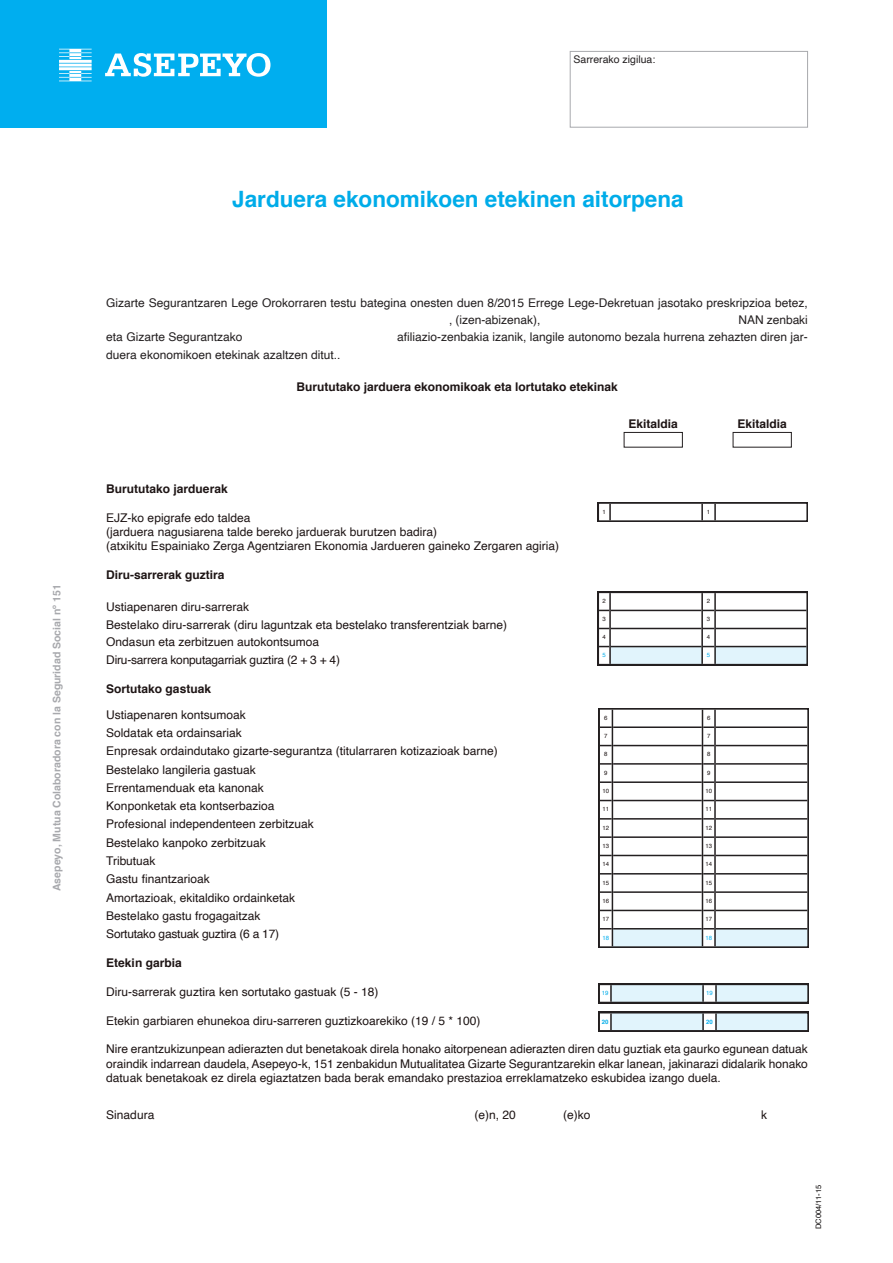
<style>
.page{position:relative;width:893px;height:1263px;background:#fff}
.page>*{position:absolute;margin:0;border:0;box-sizing:border-box;transform-origin:0 0}
.t1{font:700 22.5px "Helvetica";color:#00ace9}
.t2{font:12px/18.3px "Helvetica";color:#1d1414}
.t3{font:12px/17.4px "Helvetica";color:#231f20}
.t4{font:700 12px "Helvetica";color:#1d1414}
.t5{font:700 10.5px "Helvetica";color:#a8a9ad}
.t6{font:10.5px "Helvetica";color:#231f20}
.t7{font:7.5px "Helvetica";color:#080505}
.t8{font:6px "Helvetica";color:#1d1414}
.t9{font:6px "Helvetica";color:#00aeef}
.t10{font:6px "Helvetica";color:#00ace9}
.t11{font:700 6px "Helvetica";color:#00ace9}
.t12{font:700 6px "Helvetica";color:#00aeef}
.s1{color:#1d1414}
</style>
<div class="page">
<div style="left:624px;top:432px;width:59px;height:15px;border:1px solid #231f20"></div>
<div style="left:733px;top:432px;width:59px;height:15px;border:1px solid #231f20"></div>
<div style="left:570px;top:51px;width:238px;height:77px;border:1px solid #a8a9ad"></div>
<svg style="left:598px;top:592px;width:210px;height:73px"></svg>
<hr style="left:716px;top:646px;width:90px;height:1px;background:#231f20">
<svg style="left:598px;top:502px;width:210px;height:20px"></svg>
<svg style="left:598px;top:708px;width:211px;height:240px"></svg>
<hr style="left:612px;top:710px;width:1px;height:236px;background:#231f20">
<hr style="left:702px;top:710px;width:1px;height:236px;background:#231f20">
<hr style="left:714px;top:710px;width:2px;height:236px;background:#231f20">
<svg style="left:600px;top:726px;width:12px;height:2px"></svg>
<hr style="left:613px;top:726px;width:89px;height:2px;background:#231f20">
<svg style="left:703px;top:726px;width:11px;height:2px"></svg>
<hr style="left:716px;top:726px;width:91px;height:2px;background:#231f20">
<svg style="left:600px;top:745px;width:12px;height:1px"></svg>
<hr style="left:613px;top:745px;width:89px;height:1px;background:#231f20">
<hr style="left:716px;top:745px;width:91px;height:1px;background:#231f20">
<svg style="left:600px;top:763px;width:12px;height:2px"></svg>
<hr style="left:613px;top:763px;width:89px;height:2px;background:#231f20">
<svg style="left:703px;top:763px;width:11px;height:2px"></svg>
<hr style="left:716px;top:763px;width:91px;height:2px;background:#231f20">
<svg style="left:600px;top:781px;width:12px;height:2px"></svg>
<hr style="left:613px;top:781px;width:89px;height:2px;background:#231f20">
<svg style="left:703px;top:781px;width:11px;height:2px"></svg>
<hr style="left:716px;top:781px;width:91px;height:2px;background:#231f20">
<svg style="left:600px;top:800px;width:12px;height:1px"></svg>
<hr style="left:613px;top:800px;width:89px;height:1px;background:#231f20">
<hr style="left:716px;top:800px;width:91px;height:1px;background:#231f20">
<svg style="left:600px;top:818px;width:12px;height:1px"></svg>
<hr style="left:613px;top:818px;width:89px;height:1px;background:#231f20">
<hr style="left:716px;top:818px;width:91px;height:1px;background:#231f20">
<svg style="left:600px;top:836px;width:12px;height:2px"></svg>
<hr style="left:613px;top:836px;width:89px;height:2px;background:#231f20">
<svg style="left:703px;top:836px;width:11px;height:2px"></svg>
<hr style="left:716px;top:836px;width:91px;height:2px;background:#231f20">
<svg style="left:600px;top:855px;width:12px;height:1px"></svg>
<hr style="left:613px;top:855px;width:89px;height:1px;background:#231f20">
<hr style="left:716px;top:855px;width:91px;height:1px;background:#231f20">
<svg style="left:600px;top:873px;width:12px;height:1px"></svg>
<hr style="left:613px;top:873px;width:89px;height:1px;background:#231f20">
<hr style="left:716px;top:873px;width:91px;height:1px;background:#231f20">
<svg style="left:600px;top:891px;width:12px;height:2px"></svg>
<hr style="left:613px;top:891px;width:89px;height:2px;background:#231f20">
<svg style="left:703px;top:891px;width:11px;height:2px"></svg>
<hr style="left:716px;top:891px;width:91px;height:2px;background:#231f20">
<svg style="left:600px;top:910px;width:12px;height:1px"></svg>
<hr style="left:613px;top:910px;width:89px;height:1px;background:#231f20">
<hr style="left:716px;top:910px;width:91px;height:1px;background:#231f20">
<svg style="left:600px;top:928px;width:12px;height:1px"></svg>
<hr style="left:613px;top:928px;width:89px;height:1px;background:#231f20">
<hr style="left:716px;top:928px;width:91px;height:1px;background:#231f20">
<svg style="left:598px;top:984px;width:211px;height:19px;background:#c4d2d8"></svg>
<svg style="left:598px;top:1012px;width:211px;height:19px;background:#c4d2d8"></svg>
<div style="left:0;top:0;width:326px;height:128px;background:#00aeef"></div>
<svg style="left:59px;top:49px;width:33px;height:32px"></svg>
<svg style="left:105px;top:53px;width:165px;height:24px"></svg>
<p class="t6" style="left:574px;top:55px;width:83px">Sarrerako zigilua:</p>
<p class="t5" style="left:53px;top:891px;width:308px;rotate:-90deg">Asepeyo, Mutua Colaboradora con la Seguridad Social nº 151</p>
<h1 class="t1" style="left:232px;top:190px;width:453px">Jarduera ekonomikoen etekinen aitorpena</h1>
<p class="t3" style="left:449px;top:295px;width:360px;text-indent:-343px">Gizarte Segurantzaren Lege Orokorraren testu bategina onesten duen 8/2015 Errege Lege-Dekretuan jasotako preskripzioa betez, , (izen-abizenak),</p>
<p class="t3" style="left:739px;top:312px;width:71px">NAN zenbaki</p>
<p class="t3" style="left:106px;top:329px;width:138px">eta Gizarte Segurantzako</p>
<p class="t3" style="left:397px;top:329px;width:412px">afiliazio-zenbakia izanik, langile autonomo bezala hurrena zehazten diren jar-</p>
<p class="t3" style="left:106px;top:347px;width:236px">duera ekonomikoen etekinak azaltzen ditut.<span class="s1">.</span></p>
<p class="t4" style="left:296px;top:382px;width:323px">Burututako jarduera ekonomikoak eta lortutako etekinak</p>
<p class="t4" style="left:629px;top:418px;width:51px">Ekitaldia</p>
<p class="t4" style="left:738px;top:418px;width:51px">Ekitaldia</p>
<p class="t4" style="left:106px;top:484px;width:123px">Burututako jarduerak</p>
<p class="t2" style="left:106px;top:511px;width:454px;line-height:14.4px">EJZ-ko epigrafe edo taldea<br>(jarduera nagusiarena talde bereko jarduerak burutzen badira)<br>(atxikitu Espainiako Zerga Agentziaren Ekonomia Jardueren gaineko Zergaren agiria)</p>
<p class="t4" style="left:106px;top:570px;width:120px">Diru-sarrerak guztira</p>
<p class="t2" style="left:106px;top:599px;width:402px;line-height:17.5px">Ustiapenaren diru-sarrerak<br>Bestelako diru-sarrerak (diru laguntzak eta bestelako transferentziak barne)<br>Ondasun eta zerbitzuen autokontsumoa<br>Diru-sarrera konputagarriak guztira (2 + 3 + 4)</p>
<p class="t4" style="left:106px;top:683px;width:106px">Sortutako gastuak</p>
<p class="t2" style="left:106px;top:706px;width:393px">Ustiapenaren kontsumoak<br>Soldatak eta ordainsariak<br>Enpresak ordaindutako gizarte-segurantza (titularraren kotizazioak barne)<br>Bestelako langileria gastuak<br>Errentamenduak eta kanonak<br>Konponketak eta kontserbazioa<br>Profesional independenteen zerbitzuak<br>Bestelako kanpoko zerbitzuak<br>Tributuak<br>Gastu finantzarioak<br>Amortazioak, ekitaldiko ordainketak<br>Bestelako gastu frogagaitzak<br>Sortutako gastuak guztira (6 a 17)</p>
<p class="t4" style="left:106px;top:958px;width:77px">Etekin garbia</p>
<p class="t2" style="left:106px;top:983px;width:274px">Diru-sarrerak guztira ken sortutako gastuak (5 - 18)</p>
<p class="t2" style="left:106px;top:1012px;width:376px">Etekin garbiaren ehunekoa diru-sarreren guztizkoarekiko (19 / 5 * 100)</p>
<p class="t2" style="left:106px;top:1043px;width:703px;line-height:14.4px;text-align:justify">Nire erantzukizunpean adierazten dut benetakoak direla honako aitorpenean adierazten diren datu guztiak eta gaurko egunean datuak oraindik indarrean daudela, Asepeyo-k, 151 zenbakidun Mutualitatea Gizarte Segurantzarekin elkar lanean, jakinarazi didalarik honako datuak benetakoak ez direla egiaztatzen bada berak emandako prestazioa erreklamatzeko eskubidea izango duela.</p>
<p class="t2" style="left:106px;top:1107px;width:50px">Sinadura</p>
<p class="t2" style="left:474px;top:1107px;width:43px">(e)n, 20</p>
<p class="t2" style="left:563px;top:1107px;width:29px">(e)ko</p>
<p class="t2" style="left:761px;top:1107px;width:7px">k</p>
<p class="t8" style="left:602px;top:509px;width:5px">1</p>
<p class="t8" style="left:707px;top:509px;width:5px">1</p>
<p class="t8" style="left:602px;top:598px;width:5px">2</p>
<p class="t8" style="left:707px;top:598px;width:5px">2</p>
<p class="t8" style="left:602px;top:617px;width:5px">3</p>
<p class="t8" style="left:707px;top:617px;width:5px">3</p>
<p class="t8" style="left:602px;top:635px;width:5px">4</p>
<p class="t8" style="left:707px;top:635px;width:5px">4</p>
<p class="t10" style="left:602px;top:653px;width:5px">5</p>
<p class="t9" style="left:707px;top:653px;width:5px">5</p>
<p class="t8" style="left:604px;top:715px;width:5px">6</p>
<p class="t8" style="left:707px;top:715px;width:5px">6</p>
<p class="t8" style="left:604px;top:733px;width:5px">7</p>
<p class="t8" style="left:707px;top:733px;width:5px">7</p>
<p class="t8" style="left:604px;top:752px;width:5px">8</p>
<p class="t8" style="left:707px;top:752px;width:5px">8</p>
<p class="t8" style="left:604px;top:770px;width:5px">9</p>
<p class="t8" style="left:707px;top:770px;width:5px">9</p>
<p class="t8" style="left:602px;top:788px;width:8px">10</p>
<p class="t8" style="left:705px;top:788px;width:8px">10</p>
<p class="t8" style="left:602px;top:807px;width:8px">11</p>
<p class="t8" style="left:705px;top:807px;width:8px">11</p>
<p class="t8" style="left:602px;top:825px;width:8px">12</p>
<p class="t8" style="left:705px;top:825px;width:8px">12</p>
<p class="t8" style="left:602px;top:843px;width:8px">13</p>
<p class="t8" style="left:705px;top:843px;width:8px">13</p>
<p class="t8" style="left:602px;top:862px;width:8px">14</p>
<p class="t8" style="left:705px;top:862px;width:8px">14</p>
<p class="t8" style="left:602px;top:880px;width:8px">15</p>
<p class="t8" style="left:705px;top:880px;width:8px">15</p>
<p class="t8" style="left:602px;top:898px;width:8px">16</p>
<p class="t8" style="left:705px;top:898px;width:8px">16</p>
<p class="t8" style="left:602px;top:917px;width:8px">17</p>
<p class="t8" style="left:705px;top:917px;width:8px">17</p>
<p class="t9" style="left:602px;top:935px;width:8px">18</p>
<p class="t9" style="left:705px;top:935px;width:8px">18</p>
<p class="t10" style="left:602px;top:990px;width:8px">19</p>
<p class="t9" style="left:706px;top:990px;width:8px">19</p>
<p class="t11" style="left:602px;top:1019px;width:8px">20</p>
<p class="t12" style="left:706px;top:1019px;width:8px">20</p>
<p class="t7" style="left:815px;top:1229px;width:46px;rotate:-90deg">DC004/11-15</p>
</div>
